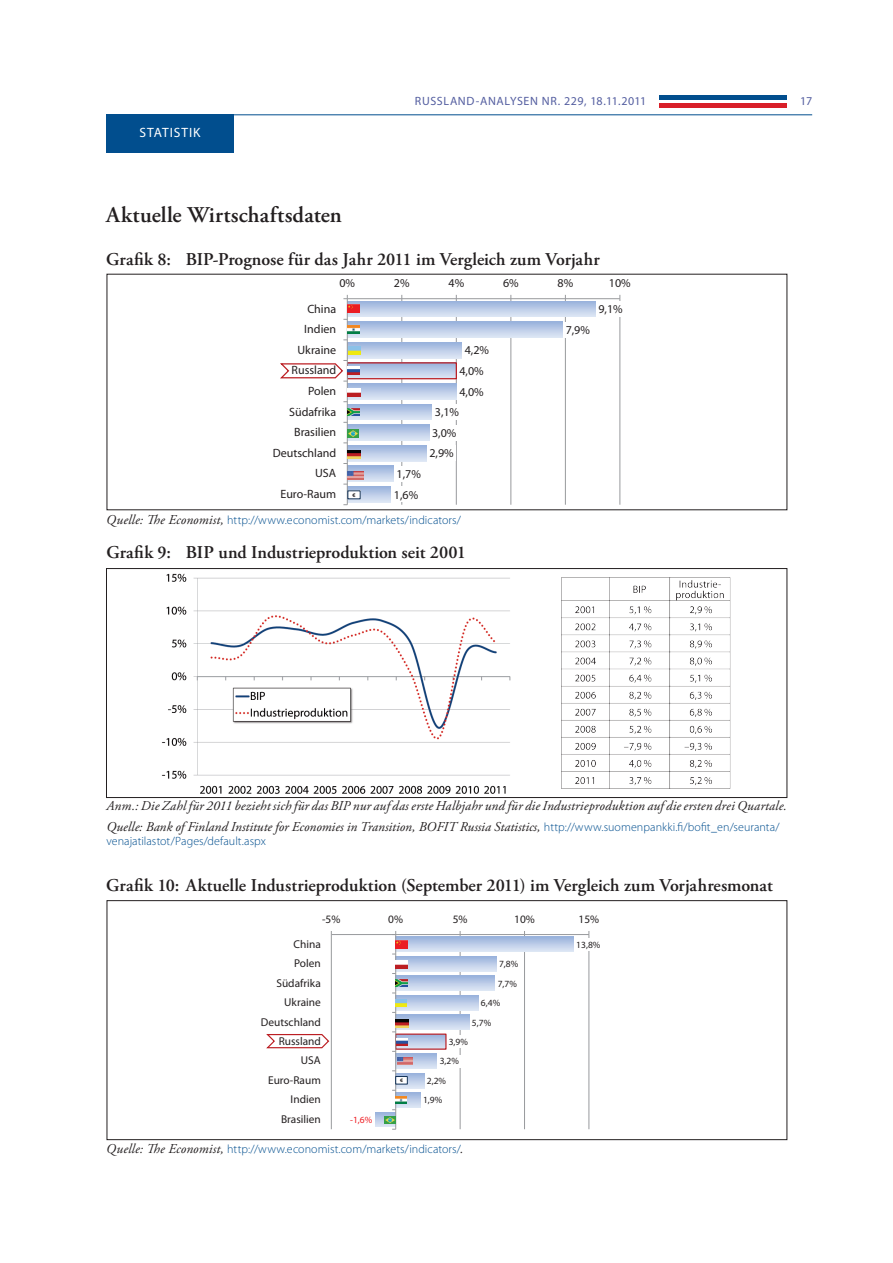
<style>
.page{position:relative;width:893px;height:1263px;background:#fff}
.page>*{position:absolute;margin:0;border:0;box-sizing:border-box;transform-origin:0 0}
.t1{font:600 22.5px "Adobe Garamond Pro";letter-spacing:.005em;color:#231f20}
.t2{font:600 18px "Adobe Garamond Pro";color:#231f20}
.t3{font:italic 13.5px/20.7px "Adobe Garamond Pro";letter-spacing:.005em;color:#231f20}
.t4{font:13.5px "Myriad Pro";color:#fff}
.t5{font:300 12px "Myriad Pro";letter-spacing:.005em;color:#014e8e}
.t6{font:12px/20.5px "Myriad Pro";color:#231f20;text-align:center}
.t7{font:12px "Myriad Pro";letter-spacing:.05em;color:#545ea0}
.t8{font:11.4px/19.5px "Myriad Pro";color:#231f20;text-align:right}
.t9{font:9.45px "Myriad Pro";color:#231f20}
.t10{font:9.45px "Myriad Pro";color:#ee1d23}
.t11{font:700 5.55px "Myriad Pro";color:#231f20}
.t12{font:700 5.25px "Myriad Pro";color:#231f20}
.s1{font-family:"Adobe Garamond Pro";font-weight:400;font-style:italic;font-size:13.5px;color:#231f20}
.s2{font-family:"Myriad Pro";font-weight:300;font-style:normal;font-size:12px;color:#014e8e}
</style>
<div class="page">
<div style="left:659px;top:103px;width:128px;height:5px;background:#d91f29"></div>
<hr style="left:659px;top:96px;width:128px;height:4px;background:#014e8e">
<hr style="left:106px;top:114px;width:706px;height:1px;background:#014e8e">
<img style="left:161px;top:573px;width:570px;height:221px">
<div style="left:106px;top:568px;width:681px;height:230px;border:1px solid #231f20"></div>
<div style="left:106px;top:115px;width:128px;height:38px;background:#014e8e"></div>
<hr style="left:402px;top:299px;width:1px;height:206px;background:#989a9d">
<hr style="left:456px;top:299px;width:1px;height:206px;background:#989a9d">
<hr style="left:511px;top:299px;width:1px;height:206px;background:#989a9d">
<hr style="left:565px;top:299px;width:1px;height:206px;background:#989a9d">
<hr style="left:620px;top:299px;width:1px;height:206px;background:#989a9d">
<svg style="left:348px;top:301px;width:247px;height:16px;background:#bccce7"></svg>
<svg style="left:348px;top:322px;width:215px;height:15px;background:#bbcbe6"></svg>
<svg style="left:348px;top:342px;width:114px;height:16px;background:#b9cae7"></svg>
<svg style="left:360px;top:364px;width:95px;height:13px"></svg>
<div style="left:347px;top:362px;width:110px;height:17px;border:1px solid #bb1e23"></div>
<svg style="left:348px;top:383px;width:108px;height:16px;background:#b9cae6"></svg>
<svg style="left:348px;top:404px;width:84px;height:16px"></svg>
<svg style="left:348px;top:425px;width:81px;height:15px"></svg>
<svg style="left:348px;top:445px;width:78px;height:16px"></svg>
<svg style="left:348px;top:466px;width:46px;height:16px"></svg>
<svg style="left:348px;top:486px;width:43px;height:16px"></svg>
<hr style="left:347px;top:298px;width:273px;height:1px;background:#989a9d">
<hr style="left:347px;top:299px;width:1px;height:206px;background:#989a9d">
<div style="left:597px;top:301px;width:27px;height:16px;background:#fff"></div>
<div style="left:564px;top:322px;width:27px;height:16px;background:#fff"></div>
<div style="left:433px;top:404px;width:28px;height:16px;background:#fff"></div>
<div style="left:431px;top:425px;width:27px;height:16px;background:#fff"></div>
<div style="left:395px;top:466px;width:27px;height:16px;background:#fff"></div>
<div style="left:392px;top:486px;width:28px;height:16px;background:#fff"></div>
<svg style="left:348px;top:408px;width:12px;height:8px"></svg>
<svg style="left:348px;top:429px;width:11px;height:8px"></svg>
<svg style="left:343px;top:295px;width:16px;height:17px"></svg>
<svg style="left:343px;top:450px;width:17px;height:14px"></svg>
<svg style="left:343px;top:388px;width:17px;height:14px"></svg>
<img style="left:348px;top:472px;width:15px;height:8px">
<svg style="left:280px;top:347px;width:80px;height:35px"></svg>
<svg style="left:347px;top:326px;width:12px;height:7px"></svg>
<div style="left:348px;top:491px;width:12px;height:8px;background:#fff"></div>
<hr style="left:331px;top:934px;width:1px;height:195px;background:#989a9d">
<hr style="left:460px;top:934px;width:1px;height:195px;background:#989a9d">
<hr style="left:524px;top:934px;width:1px;height:195px;background:#989a9d">
<hr style="left:589px;top:934px;width:1px;height:195px;background:#989a9d">
<svg style="left:396px;top:937px;width:177px;height:15px;background:#bdcbe6"></svg>
<svg style="left:396px;top:956px;width:100px;height:15px"></svg>
<svg style="left:396px;top:976px;width:99px;height:15px"></svg>
<svg style="left:407px;top:995px;width:71px;height:15px"></svg>
<svg style="left:396px;top:1015px;width:73px;height:15px"></svg>
<svg style="left:408px;top:1035px;width:37px;height:13px"></svg>
<div style="left:395px;top:1033px;width:52px;height:17px;border:1px solid #bb1e23"></div>
<svg style="left:396px;top:1053px;width:41px;height:15px"></svg>
<svg style="left:396px;top:1073px;width:28px;height:15px"></svg>
<svg style="left:396px;top:1092px;width:24px;height:15px"></svg>
<svg style="left:375px;top:1112px;width:20px;height:15px"></svg>
<hr style="left:331px;top:934px;width:258px;height:1px;background:#989a9d">
<hr style="left:395px;top:934px;width:1px;height:195px;background:#989a9d">
<div style="left:575px;top:938px;width:27px;height:13px;background:#fff"></div>
<div style="left:447px;top:1035px;width:22px;height:13px;background:#fff"></div>
<svg style="left:385px;top:1116px;width:11px;height:14px"></svg>
<svg style="left:396px;top:941px;width:11px;height:7px"></svg>
<svg style="left:392px;top:961px;width:16px;height:25px"></svg>
<svg style="left:392px;top:1020px;width:16px;height:32px"></svg>
<svg style="left:392px;top:993px;width:15px;height:20px"></svg>
<img style="left:398px;top:1057px;width:14px;height:7px">
<svg style="left:266px;top:1034px;width:64px;height:15px"></svg>
<svg style="left:392px;top:1090px;width:15px;height:13px"></svg>
<div style="left:396px;top:1076px;width:11px;height:8px;background:#fff"></div>
<div style="left:395px;top:1076px;width:13px;height:8px;border:1px solid #113157"></div>
<div style="left:107px;top:900px;width:680px;height:240px;border:1px solid #231f20"></div>
<p class="t4" style="left:140px;top:125px;width:15px">Statisti</p>
<p class="t4" style="left:193px;top:125px;width:9px">k</p>
<p class="t7" style="left:415px;top:94px;width:233px">RUSSLAND-ANALYSEN NR. 229, 18.11.2011</p>
<p class="t7" style="left:800px;top:94px;width:14px">17</p>
<h1 class="t1" style="left:106px;top:202px;width:237px">Aktuelle Wirtschaftsdaten</h1>
<h2 class="t2" style="left:106px;top:249px;width:495px">Grafik 8: BI P-Prognose für das Jahr 2011 im Vergleich zum Vorjahr</h2>
<p class="t6" style="left:598px;top:299px;width:26px">9,1%</p>
<p class="t6" style="left:566px;top:319px;width:26px">7,9%</p>
<p class="t6" style="left:459px;top:340px;width:31px">4,2%<br>4,0%<br>4,0%</p>
<p class="t6" style="left:429px;top:402px;width:31px">3,1%<br>3,0%<br>2,9%</p>
<p class="t6" style="left:394px;top:463px;width:29px;text-align:left">1,7%<br>1,6%</p>
<p class="t6" style="left:339px;top:272px;width:17px">0%</p>
<p class="t6" style="left:394px;top:272px;width:17px">2%</p>
<p class="t6" style="left:448px;top:272px;width:17px">4%</p>
<p class="t6" style="left:503px;top:272px;width:17px">6%</p>
<p class="t6" style="left:557px;top:272px;width:17px">8%</p>
<p class="t6" style="left:609px;top:272px;width:23px">10%</p>
<p class="t6" style="left:273px;top:298px;width:65px;text-align:right">China<br>Indien<br>Ukraine<br>Russland<br>Polen<br>Südafrika<br>Brasilien<br>Deutschland<br>USA<br>Euro-Raum</p>
<p class="t11" style="left:352px;top:491px;width:5px">€</p>
<p class="t5" style="left:106px;top:513px;width:356px"><span class="s1">Quelle: The Economist,</span> http://www.economist.com/markets/indicators/</p>
<h2 class="t2" style="left:106px;top:542px;width:361px">Grafik 9: BI P und Industrieproduktion seit 2001</h2>
<p class="t3" style="left:106px;top:796px;width:682px">Anm.: Die Zahl für 2011 bezieht sich für das BIP nur auf das erste Halbjahr und für die Industrieproduktion auf die ersten drei Quartale.<br>Quelle: Bank of Finland Institute for Economies in Transition, BOFIT Russia Statistics, <span class="s2">http://www.suomenpankki.fi/bofit_en/seuranta/</span></p>
<p class="t5" style="left:106px;top:834px;width:161px">venajatilastot/Pages/default.aspx</p>
<h2 class="t2" style="left:106px;top:875px;width:668px">Grafik 10: Aktuelle Industrieproduktion (September 2011) im Vergleich zum Vorjahresmonat</h2>
<p class="t8" style="left:322px;top:909px;width:20px">-5%</p>
<p class="t8" style="left:388px;top:909px;width:16px">0%</p>
<p class="t8" style="left:453px;top:909px;width:16px">5%</p>
<p class="t8" style="left:514px;top:909px;width:22px">10%</p>
<p class="t8" style="left:578px;top:909px;width:22px">15%</p>
<p class="t8" style="left:261px;top:934px;width:62px">China<br>Polen<br>Südafrika<br>Ukraine<br>Deutschland<br>Russland<br>USA<br>Euro-Raum<br>Indien<br>Brasilien</p>
<p class="t10" style="left:350px;top:1114px;width:24px">-1,6%</p>
<p class="t12" style="left:400px;top:1077px;width:4px">€</p>
<p class="t9" style="left:499px;top:958px;width:21px">7,8%</p>
<p class="t9" style="left:498px;top:977px;width:21px">7,7%</p>
<p class="t9" style="left:481px;top:997px;width:21px">6,4%</p>
<p class="t9" style="left:472px;top:1016px;width:21px">5,7%</p>
<p class="t9" style="left:449px;top:1036px;width:21px">3,9%</p>
<p class="t9" style="left:440px;top:1055px;width:21px">3,2%</p>
<p class="t9" style="left:427px;top:1075px;width:21px">2,2%</p>
<p class="t9" style="left:423px;top:1094px;width:21px">1,9%</p>
<p class="t5" style="left:106px;top:1141px;width:359px"><span class="s1">Quelle: The Economist,</span> http://www.economist.com/markets/indicators/<span class="s1">.</span></p>
<p class="t9" style="left:576px;top:939px;width:26px">13,8%</p>
</div>
